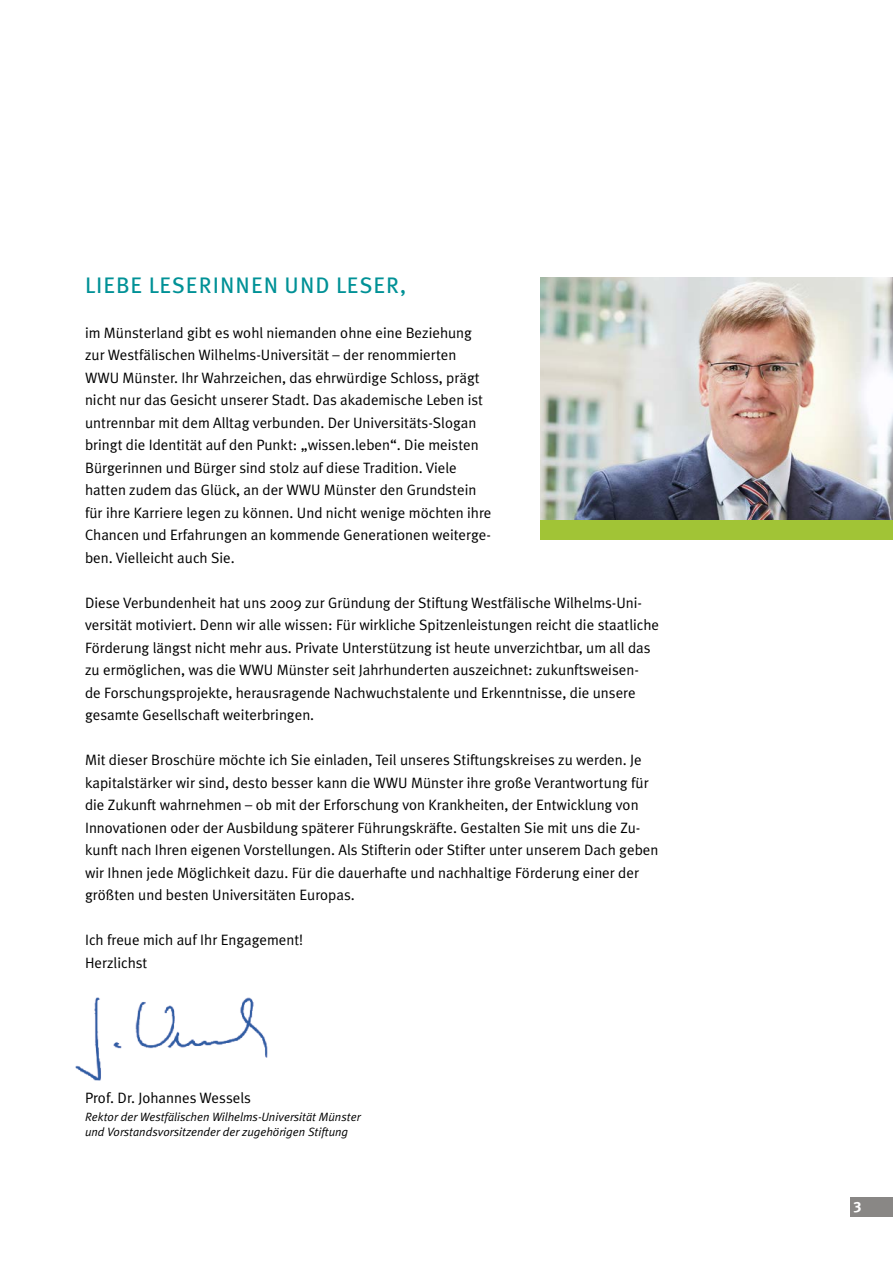
<style>
.page{position:relative;width:893px;height:1263px;background:#fff}
.page>*{position:absolute;margin:0;border:0;box-sizing:border-box;transform-origin:0 0}
.t1{font:22.5px "Meta Plus";letter-spacing:.05em;color:#009196}
.t2{font:15px/22.5px "Meta Plus Normal";color:#000}
.t3{font:15px "Meta Plus Bold Caps";color:#fff}
.t4{font:italic 12px/15px "Meta Plus Normal";color:#000}
</style>
<div class="page">
<img style="left:540px;top:278px;width:353px;height:242px">
<img style="left:76px;top:998px;width:192px;height:82px">
<div style="left:540px;top:520px;width:353px;height:20px;background:#a1c436"></div>
<div style="left:850px;top:1197px;width:43px;height:20px;background:#898785"></div>
<h1 class="t1" style="left:85px;top:272px;width:322px">LIEBE LESERINNEN UND LESER,</h1>
<p class="t2" style="left:85px;top:321px;width:408px">im Münsterland gibt es wohl niemanden ohne eine Beziehung zur Westfälischen Wilhelms-Universität – der renommierten WWU Münster. Ihr Wahrzeichen, das ehrwürdige Schloss, prägt nicht nur das Gesicht unserer Stadt. Das akademische Leben ist untrennbar mit dem Alltag verbunden. Der Universitäts-Slogan bringt die Identität auf den Punkt: „wissen.leben“. Die meisten Bürgerinnen und Bürger sind stolz auf diese Tradition. Viele hatten zudem das Glück, an der WWU Münster den Grundstein für ihre Karriere legen zu können. Und nicht wenige möchten ihre Chancen und Erfahrungen an kommende Generationen weiterge&shy;ben. Vielleicht auch Sie.</p>
<p class="t2" style="left:85px;top:591px;width:576px">Diese Verbundenheit hat uns 2009 zur Gründung der Stiftung Westfälische Wilhelms-Uni&shy;versität motiviert. Denn wir alle wissen: Für wirkliche Spitzenleistungen reicht die staatliche Förderung längst nicht mehr aus. Private Unterstützung ist heute unverzichtbar, um all das zu ermöglichen, was die WWU Münster seit Jahrhunderten auszeichnet: zukunftsweisen-<br>de Forschungsprojekte, herausragende Nachwuchstalente und Erkenntnisse, die unsere gesamte Gesellschaft weiterbringen.</p>
<p class="t2" style="left:85px;top:748px;width:575px">Mit dieser Broschüre möchte ich Sie einladen, Teil unseres Stiftungskreises zu werden. Je kapitalstärker wir sind, desto besser kann die WWU Münster ihre große Verantwortung für die Zukunft wahrnehmen – ob mit der Erforschung von Krankheiten, der Entwicklung von Innovationen oder der Ausbildung späterer Führungskräfte. Gestalten Sie mit uns die Zu&shy;kunft nach Ihren eigenen Vorstellungen. Als Stifterin oder Stifter unter unserem Dach geben wir Ihnen jede Möglichkeit dazu. Für die dauerhafte und nachhaltige Förderung einer der größten und besten Universitäten Europas.</p>
<p class="t2" style="left:85px;top:928px;width:220px">Ich freue mich auf Ihr Engagement!<br>Herzlichst</p>
<p class="t2" style="left:85px;top:1086px;width:167px">Prof. Dr. Johannes Wessels</p>
<p class="t4" style="left:85px;top:1109px;width:277px">Rektor der Westfälischen Wilhelms-Universität Münster und Vorstandsvorsitzender der zugehörigen Stiftung</p>
<p class="t3" style="left:853px;top:1198px;width:10px">3</p>
</div>
